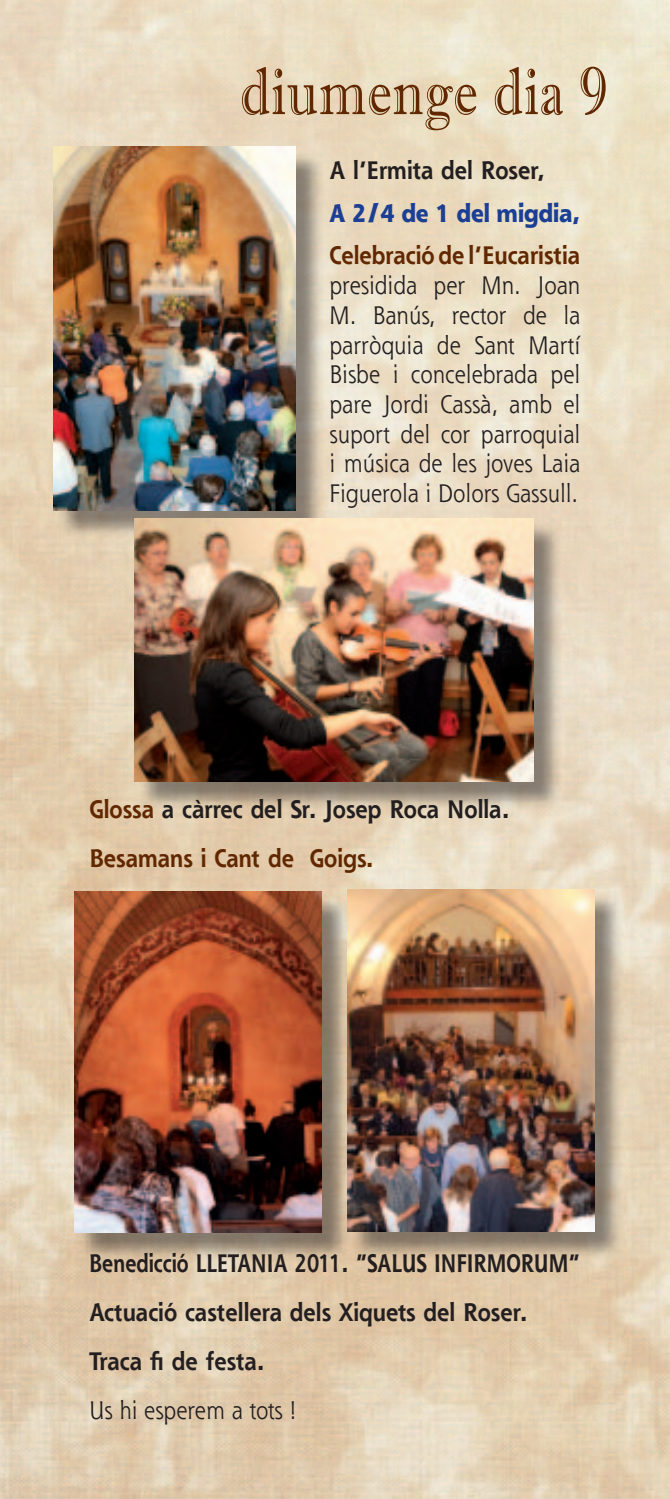
<style>
.page{position:relative;width:670px;height:1499px;background:#fff}
.page>*{position:absolute;margin:0;border:0;box-sizing:border-box;transform-origin:0 0}
.t1{font:67.5px "Imprint MT Shadow";letter-spacing:.02em;color:#612800;scale:.8 1}
.t2{font:24.75px/29.7px "Shannon";color:#231f20;text-align:justify;scale:.9 1}
.t3{font:700 24.75px/48.8px "Shannon";color:#231f20;scale:.81 1}
.t4{font:700 24.75px/48.8px "Shannon";color:#231f20;scale:.9 1}
.t5{font:700 24.75px "Shannon";color:#612800;scale:.9 1}
.t6{font:800 24.75px "Shannon";color:#1b3f94;scale:.9 1}
.s1{color:#612800}
</style>
<div class="page">
<img style="left:0;top:0;width:670px;height:1499px">
<div style="left:57px;top:150px;width:267px;height:388px;background:#231f20;opacity:.5"></div>
<img style="left:53px;top:147px;width:243px;height:364px">
<div style="left:137px;top:522px;width:425px;height:288px;background:#231f20;opacity:.5"></div>
<img style="left:134px;top:518px;width:399px;height:264px">
<div style="left:351px;top:892px;width:272px;height:367px;background:#231f20;opacity:.5"></div>
<img style="left:347px;top:889px;width:247px;height:342px">
<div style="left:78px;top:894px;width:272px;height:367px;background:#231f20;opacity:.5"></div>
<img style="left:74px;top:891px;width:247px;height:342px">
<h1 class="t1" style="left:240px;top:51px;width:460px">diumenge dia 9</h1>
<p class="t4" style="left:329px;top:146px;width:241px">A l’Ermita del Roser,</p>
<p class="t6" style="left:329px;top:197px;width:280px">A 2/4 de 1 del migdia,</p>
<p class="t5" style="left:329px;top:240px;width:280px">Celebració de l’Eucaristia</p>
<p class="t2" style="left:329px;top:270px;width:280px">presidida per Mn. Joan M. Banús, rector de la parròquia de Sant Martí Bisbe i concelebrada pel pare Jordi Cassà, amb el suport del cor parroquial i música de les joves Laia Figuerola i Dolors Gassull.</p>
<p class="t4" style="left:89px;top:785px;width:468px"><span class="s1">Glossa</span> a càrrec del Sr. Josep Roca Nolla.<br><span class="s1">Besamans i Cant de Goigs.</span></p>
<p class="t3" style="left:89px;top:1239px;width:607px">Benedicció LLETANIA 2011. ”SALUS INFIRMORUM”<br>Actuació castellera dels Xiquets del Roser.<br>Traca fi de festa.</p>
<p class="t2" style="left:89px;top:1394px;width:231px">Us hi esperem a tots !</p>
</div>
